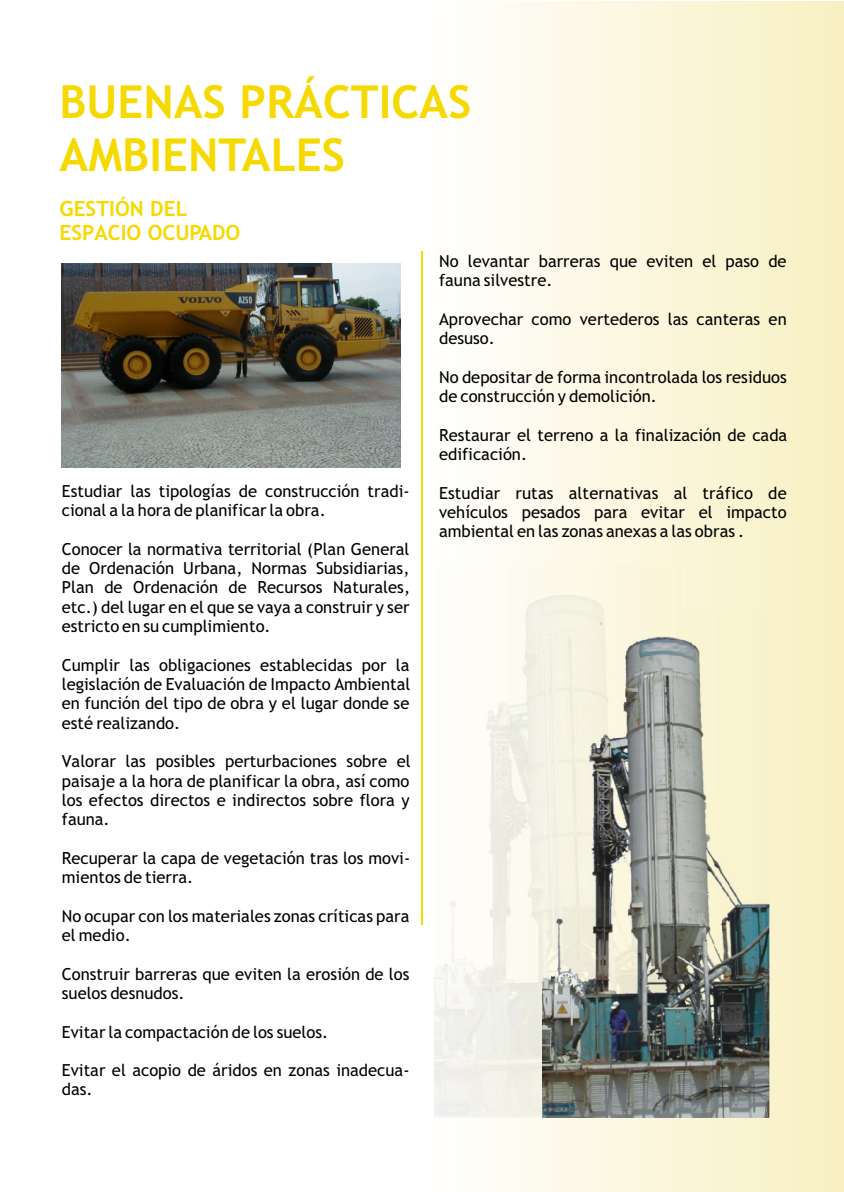
<style>
.page{position:relative;width:844px;height:1192px;background:#fff}
.page>*{position:absolute;margin:0;border:0;box-sizing:border-box;transform-origin:0 0}
.t1{font:700 45.5px/52.9px "Trebuchet MS";color:#f5d900}
.t2{font:700 21px/24.3px "Trebuchet MS";color:#f5d900}
.t3{font:16.62px/19.2px "Trebuchet MS";color:#000}
</style>
<div class="page">
<div style="left:422px;top:1px;width:421px;height:1191px;background:linear-gradient(to right,#fffffe,#f8f0c2)"></div>
<img style="left:434px;top:566px;width:247px;height:551px">
<hr style="left:421px;top:252px;width:1px;height:673px;background:#f5d900">
<img style="left:62px;top:264px;width:338px;height:203px">
<img style="left:542px;top:610px;width:227px;height:507px">
<h1 class="t1" style="left:60px;top:80px;width:413px">BUENAS PRÁCTICAS<br>AMBIENTALES</h1>
<p class="t2" style="left:60px;top:198px;width:182px">GESTIÓN DEL<br>ESPACIO OCUPADO</p>
<p class="t3" style="left:439px;top:253px;width:349px">No levantar barreras que eviten el paso de fauna silvestre.</p>
<p class="t3" style="left:439px;top:311px;width:349px">Aprovechar como vertederos las canteras en desuso.</p>
<p class="t3" style="left:439px;top:369px;width:349px">No depositar de forma incontrolada los residuos de construcción y demolición.</p>
<p class="t3" style="left:439px;top:427px;width:350px">Restaurar el terreno a la finalización de cada edificación.</p>
<p class="t3" style="left:62px;top:483px;width:349px">Estudiar las tipologías de construcción tradi-</p>
<p class="t3" style="left:439px;top:485px;width:349px">Estudiar rutas alternativas al tráfico de</p>
<p class="t3" style="left:62px;top:502px;width:265px">cional a la hora de planificar la obra.</p>
<p class="t3" style="left:439px;top:504px;width:349px">vehículos pesados para evitar el impacto ambiental en las zonas anexas a las obras .</p>
<p class="t3" style="left:62px;top:541px;width:350px;text-align:justify">Conocer la normativa territorial (Plan General de Ordenación Urbana, Normas Subsidiarias, Plan de Ordenación de Recursos Naturales, etc.) del lugar en el que se vaya a construir y ser estricto en su cumplimiento.</p>
<p class="t3" style="left:62px;top:656px;width:350px;text-align:justify">Cumplir las obligaciones establecidas por la legislación de Evaluación de Impacto Ambiental en función del tipo de obra y el lugar donde se esté realizando.</p>
<p class="t3" style="left:62px;top:753px;width:350px;text-align:justify">Valorar las posibles perturbaciones sobre el paisaje a la hora de planificar la obra, así como los efectos directos e indirectos sobre flora y fauna.</p>
<p class="t3" style="left:62px;top:850px;width:350px">Recuperar la capa de vegetación tras los movi&shy;mientos de tierra.</p>
<p class="t3" style="left:62px;top:907px;width:349px">No ocupar con los materiales zonas críticas para el medio.</p>
<p class="t3" style="left:62px;top:965px;width:349px">Construir barreras que eviten la erosión de los suelos desnudos.</p>
<p class="t3" style="left:62px;top:1023px;width:268px">Evitar la compactación de los suelos.</p>
<p class="t3" style="left:62px;top:1062px;width:349px">Evitar el acopio de áridos en zonas inadecua&shy;das.</p>
</div>
